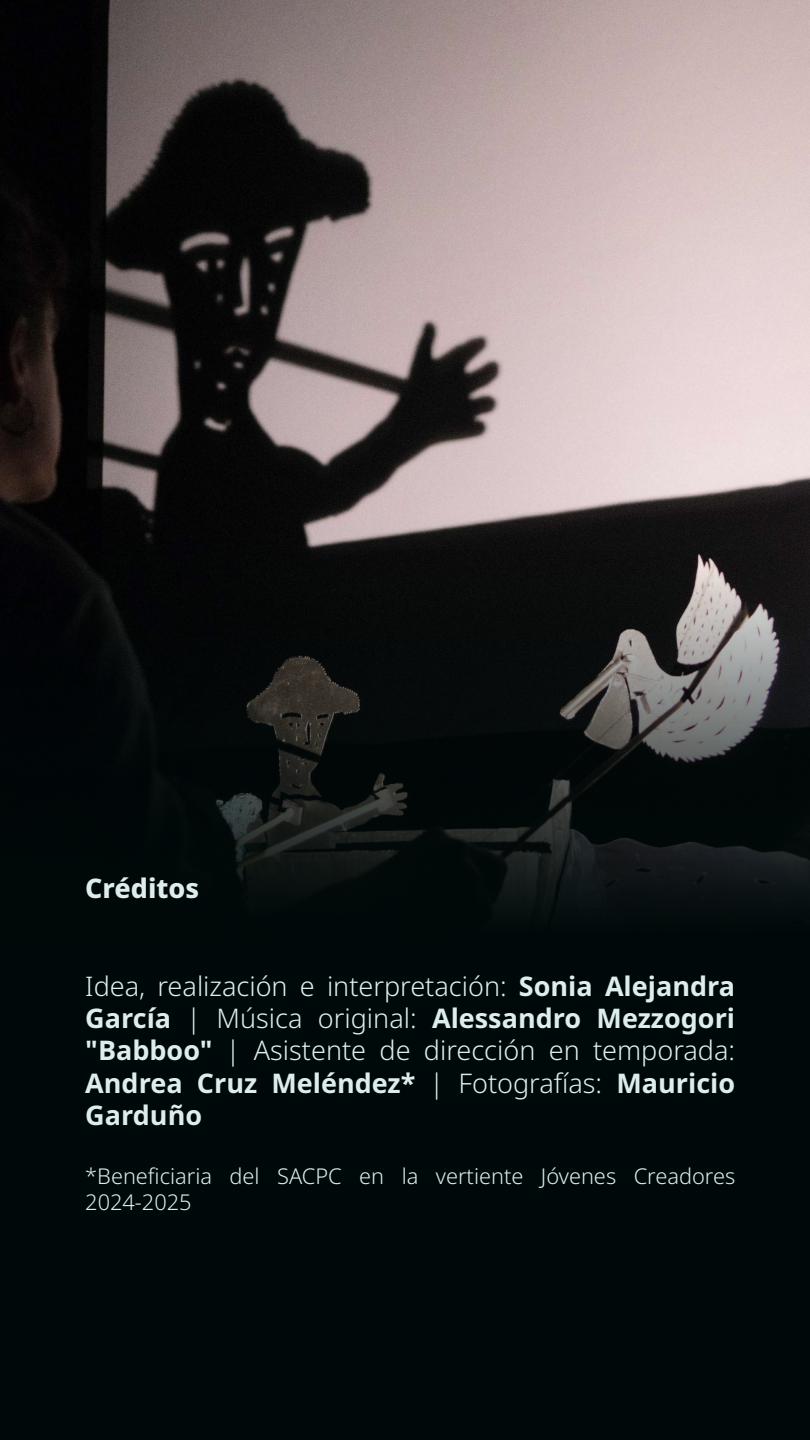
<style>
.page{position:relative;width:810px;height:1440px;background:#000909}
.page>*{position:absolute;margin:0;border:0;box-sizing:border-box;transform-origin:0 0}
.t1{font:300 27px/32.4px "Noto Sans";color:#ddedee;text-align:justify}
.t2{font:800 27px "Noto Sans";color:#ddedee}
.t3{font:300 21.75px/26.1px "Noto Sans";color:#ddedee}
.s1{font-weight:700}
</style>
<div class="page">
<img style="left:0;top:0;width:810px;height:548px">
<svg style="left:55px;top:548px;width:755px;height:358px"></svg>
<p class="t2" style="left:85px;top:869px;width:115px">Créditos</p>
<p class="t1" style="left:85px;top:970px;width:651px">Idea, realización e interpretación: <span class="s1">Sonia Alejandra García</span> | Música original: <span class="s1">Alessandro Mezzogori "Babboo"</span> | Asistente de dirección en temporada:<br><span class="s1">Andrea Cruz Meléndez*</span> | Fotografías: <span class="s1">Mauricio Garduño</span></p>
<p class="t3" style="left:85px;top:1163px;width:651px">*Beneficiaria del SACPC en la vertiente Jóvenes Creadores<br>2024-2025</p>
</div>
